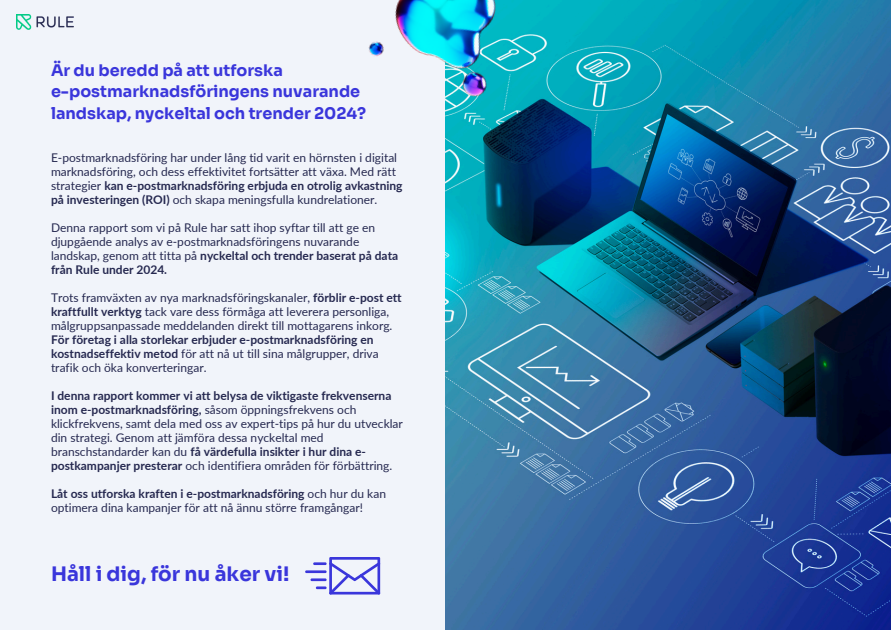
<style>
.page{position:relative;width:891px;height:630px;background:#f1f4fa}
.page>*{position:absolute;margin:0;border:0;box-sizing:border-box;transform-origin:0 0}
.t1{font:700 20px "Sora";color:#3a36db}
.t2{font:700 16px/21.2px "Sora";color:#3a36db}
.t3{font:12px/14px "Lato";color:#262950}
.s1{font-weight:700}
</style>
<div class="page">
<img style="left:446px;top:0;width:445px;height:630px">
<svg style="left:305px;top:557px;width:75px;height:38px"></svg>
<img style="left:16px;top:15px;width:57px;height:15px">
<img style="left:368px;top:0;width:169px;height:126px">
<p class="t2" style="left:51px;top:60px;width:317px">Är du beredd på att utforska e-postmarknadsföringens nuvarande landskap, nyckeltal och trender 2024?</p>
<p class="t3" style="left:51px;top:151px;width:353px">E-postmarknadsföring har under lång tid varit en hörnsten i digital marknadsföring, och dess effektivitet fortsätter att växa. Med rätt strategier <span class="s1">kan e-postmarknadsföring erbjuda en otrolig avkastning på investeringen (ROI)</span> och skapa meningsfulla kundrelationer.</p>
<h2 class="t3" style="left:51px;top:221px;width:349px">Denna rapport som vi på Rule har satt ihop syftar till att ge en djupgående analys av e-postmarknadsföringens nuvarande landskap, genom att titta på <span class="s1">nyckeltal och trender baserat på data från Rule under 2024.</span></h2>
<p class="t3" style="left:51px;top:291px;width:352px">Trots framväxten av nya marknadsföringskanaler, <span class="s1">förblir e-post ett kraftfullt verktyg</span> tack vare dess förmåga att leverera personliga, målgruppsanpassade meddelanden direkt till mottagarens inkorg.<br><span class="s1">För företag i alla storlekar erbjuder e-postmarknadsföring en kostnadseffektiv metod</span> för att nå ut till sina målgrupper, driva trafik och öka konverteringar.</p>
<p class="t3" style="left:51px;top:389px;width:353px"><span class="s1">I denna rapport kommer vi att belysa de viktigaste frekvenserna inom e-postmarknadsföring,</span> såsom öppningsfrekvens och klickfrekvens, samt dela med oss av expert-tips på hur du utvecklar din strategi. Genom att jämföra dessa nyckeltal med branschstandarder kan du <span class="s1">få värdefulla insikter i hur dina e&shy;postkampanjer presterar</span> och identifiera områden för förbättring.</p>
<p class="t3" style="left:51px;top:487px;width:337px"><span class="s1">Låt oss utforska kraften i e-postmarknadsföring</span> och hur du kan optimera dina kampanjer för att nå ännu större framgångar!</p>
<p class="t1" style="left:51px;top:561px;width:240px">Håll i dig, för nu åker vi!</p>
</div>
